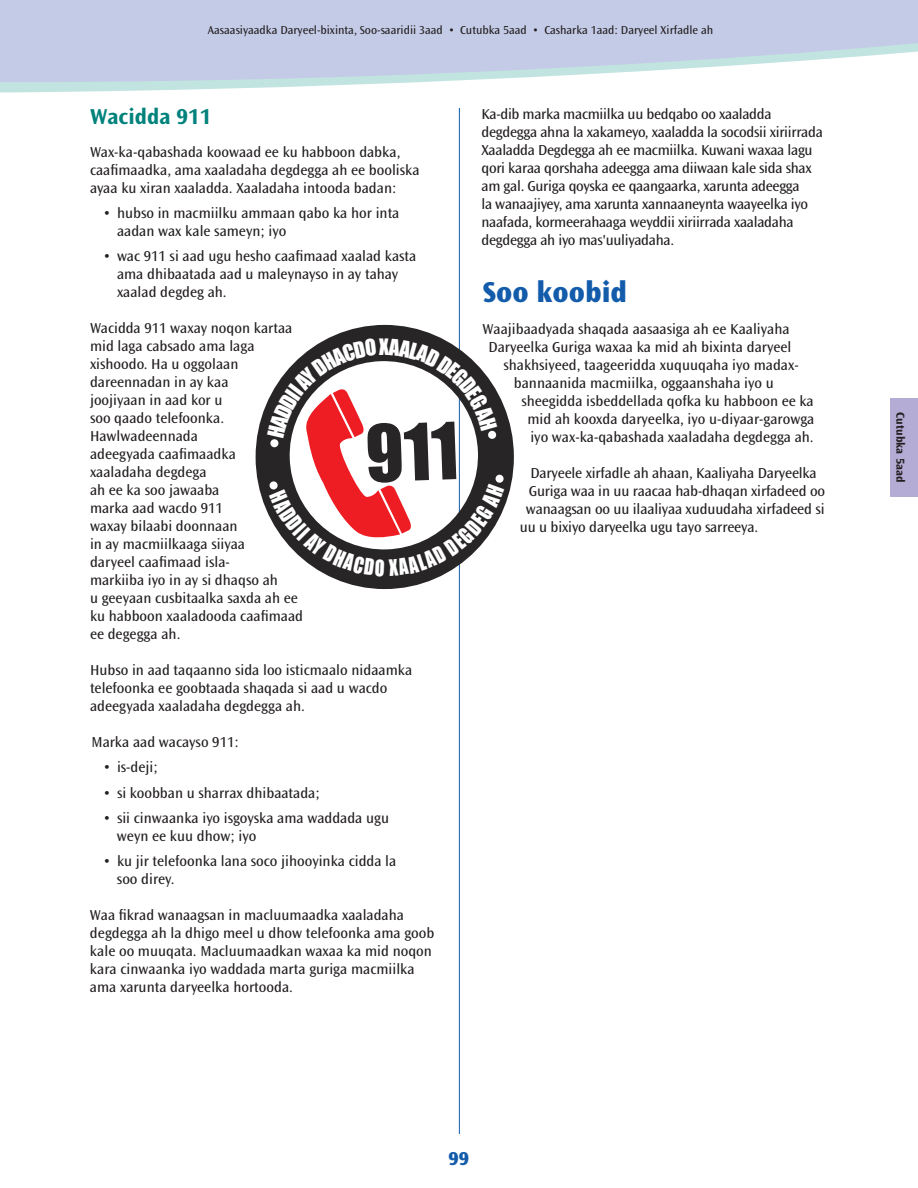
<style>
.page{position:relative;width:918px;height:1188px;background:#fff}
.page>*{position:absolute;margin:0;border:0;box-sizing:border-box;transform-origin:0 0}
.t1{font:800 30px "Ocean Sans Std";color:#135cab}
.t2{font:700 22.5px "Ocean Sans Std";color:#00827c}
.t3{font:20.85px "Impact";color:#fff}
.t4{font:800 19.5px "Ocean Sans Std";color:#135cab}
.t5{font:15px/18px "Ocean Sans Std";color:#231f20}
.t6{font:15px/18px "Ocean Sans Std";letter-spacing:-.02em;color:#231f20}
.t7{font:12px "Ocean Sans Std";color:#231f20}
.t8{font:700 12px "Ocean Sans Std";color:#231f20}
</style>
<div class="page">
<svg style="left:0;top:0;width:918px;height:145px"></svg>
<hr style="left:459px;top:108px;width:1px;height:1026px;background:#135cab">
<div style="left:891px;top:398px;width:27px;height:99px;background:#b4acd4"></div>
<svg style="left:256px;top:325px;width:258px;height:264px"></svg>
<svg style="left:267px;top:338px;width:237px;height:238px"></svg>
<p class="t7" style="left:208px;top:24px;width:507px">Aasaasiyaadka Daryeel-bixinta, Soo-saaridii 3aad • Cutubka 5aad • Casharka 1aad: Daryeel Xirfadle ah</p>
<p class="t2" style="left:90px;top:104px;width:123px">Wacidda 911</p>
<p class="t5" style="left:90px;top:143px;width:331px">Wax-ka-qabashada koowaad ee ku habboon dabka, caafimaadka, ama xaaladaha degdegga ah ee booliska ayaa ku xiran xaaladda. Xaaladaha intooda badan:</p>
<p class="t5" style="left:117px;top:204px;width:284px;text-indent:-14px">• hubso in macmiilku ammaan qabo ka hor inta aadan wax kale sameyn; iyo</p>
<p class="t5" style="left:117px;top:247px;width:301px;text-indent:-14px">• wac 911 si aad ugu hesho caafimaad xaalad kasta ama dhibaatada aad u maleynayso in ay tahay xaalad degdeg ah.</p>
<p class="t5" style="left:90px;top:319px;width:215px">Wacidda 911 waxay noqon kartaa mid laga cabsado ama laga xishoodo. Ha u oggolaan dareennadan in ay kaa<br>joojiyaan in aad kor u<br>soo qaado telefoonka.<br>Hawlwadeennada<br>adeegyada caafimaadka<br>xaaladaha degdega<br>ah ee ka soo jawaaba<br>marka aad wacdo 911<br>waxay bilaabi doonnaan<br>in ay macmiilkaaga siiyaa<br>daryeel caafimaad isla-<br>markiiba iyo in ay si dhaqso ah<br>u geeyaan cusbitaalka saxda ah ee ku habboon xaaladooda caafimaad ee degegga ah.</p>
<p class="t5" style="left:90px;top:661px;width:324px">Hubso in aad taqaanno sida loo isticmaalo nidaamka telefoonka ee goobtaada shaqada si aad u wacdo adeegyada xaaladaha degdegga ah.</p>
<p class="t5" style="left:92px;top:733px;width:149px">Marka aad wacayso 911:</p>
<p class="t5" style="left:104px;top:759px;width:56px">• is-deji;</p>
<p class="t5" style="left:104px;top:784px;width:218px">• si koobban u sharrax dhibaatada;</p>
<p class="t5" style="left:117px;top:809px;width:274px;text-indent:-13px">• sii cinwaanka iyo isgoyska ama waddada ugu weyn ee kuu dhow; iyo</p>
<p class="t5" style="left:117px;top:852px;width:281px;text-indent:-13px">• ku jir telefoonka lana soco jihooyinka cidda la soo direy.</p>
<p class="t5" style="left:90px;top:906px;width:346px">Waa fikrad wanaagsan in macluumaadka xaaladaha degdegga ah la dhigo meel u dhow telefoonka ama goob kale oo muuqata. Macluumaadkan waxaa ka mid noqon kara cinwaanka iyo waddada marta guriga macmiilka ama xarunta daryeelka hortooda.</p>
<p class="t3" style="left:379px;top:330px;width:11px">X</p>
<p class="t6" style="left:481px;top:105px;width:343px">Ka-dib marka macmiilka uu bedqabo oo xaaladda degdegga ahna la xakameyo, xaaladda la socodsii xiriirrada Xaaladda Degdegga ah ee macmiilka. Kuwani waxaa lagu qori karaa qorshaha adeegga ama diiwaan kale sida shax am gal. Guriga qoyska ee qaangaarka, xarunta adeegga<br>la wanaajiyey, ama xarunta xannaaneynta waayeelka iyo naafada, kormeerahaaga weyddii xiriirrada xaaladaha degdegga ah iyo mas'uuliyadaha.</p>
<p class="t1" style="left:482px;top:275px;width:146px">Soo koobid</p>
<p class="t5" style="left:482px;top:321px;width:309px">Waajibaadyada shaqada aasaasiga ah ee Kaaliyaha</p>
<p class="t5" style="left:488px;top:339px;width:304px">Daryeelka Guriga waxaa ka mid ah bixinta daryeel</p>
<p class="t5" style="left:503px;top:357px;width:297px">shakhsiyeed, taageeridda xuquuqaha iyo madax-</p>
<p class="t5" style="left:514px;top:375px;width:261px">bannaanida macmiilka, oggaanshaha iyo u</p>
<p class="t5" style="left:521px;top:393px;width:294px">sheegidda isbeddellada qofka ku habboon ee ka</p>
<p class="t5" style="left:527px;top:411px;width:289px">mid ah kooxda daryeelka, iyo u-diyaar-garowga</p>
<p class="t5" style="left:530px;top:429px;width:285px">iyo wax-ka-qabashada xaaladaha degdegga ah.</p>
<p class="t5" style="left:530px;top:465px;width:288px">Daryeele xirfadle ah ahaan, Kaaliyaha Daryeelka</p>
<p class="t5" style="left:529px;top:483px;width:298px">Guriga waa in uu raacaa hab-dhaqan xirfadeed oo</p>
<p class="t5" style="left:526px;top:501px;width:300px">wanaagsan oo uu ilaaliyaa xuduudaha xirfadeed si</p>
<p class="t5" style="left:520px;top:519px;width:240px">uu u bixiyo daryeelka ugu tayo sarreeya.</p>
<h3 class="t4" style="left:449px;top:1148px;width:22px">99</h3>
<p class="t8" style="left:907px;top:412px;width:71px;rotate:90deg">Cutubka 5aad</p>
</div>
